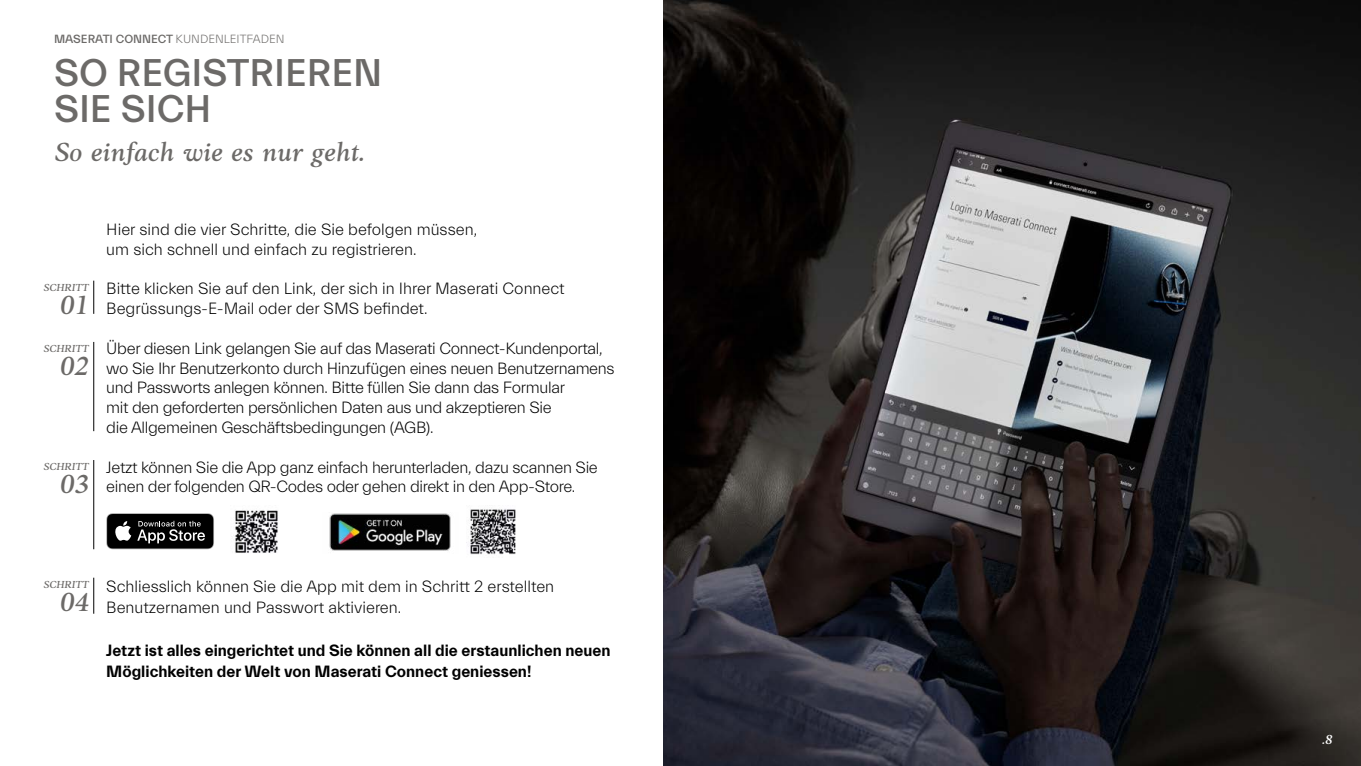
<style>
.page{position:relative;width:1361px;height:766px;background:#fff}
.page>*{position:absolute;margin:0;border:0;box-sizing:border-box;transform-origin:0 0}
.t1{font:500 39px/36px "Everett";color:#6c6a68}
.t2{font:italic 500 27px "Anko";color:#6c6a68}
.t3{font:300 16.5px/19.8px "Everett";letter-spacing:-.02em;color:#000}
.t4{font:300 16.5px/19.8px "Everett";color:#000}
.t5{font:700 16.5px/21px "Everett";color:#000}
.t6{font:italic 500 13.5px "Anko";color:#fff}
.t7{font:500 12px "Everett";color:#6c6a68}
.t8{font:italic 500 10.5px "Anko";color:#6c6a68}
.s1{font-weight:300}
</style>
<div class="page">
<img style="left:663px;top:0;width:698px;height:765px">
<hr style="left:93px;top:280px;width:1px;height:34px;background:#000">
<hr style="left:93px;top:577px;width:1px;height:36px;background:#000">
<hr style="left:93px;top:342px;width:1px;height:89px;background:#000">
<hr style="left:93px;top:460px;width:1px;height:89px;background:#000">
<img style="left:235px;top:510px;width:43px;height:43px">
<svg style="left:106px;top:513px;width:108px;height:36px;background:#323232"></svg>
<img style="left:468px;top:509px;width:48px;height:46px">
<img style="left:329px;top:513px;width:122px;height:38px">
<p class="t7" style="left:54px;top:32px;width:232px">MASERATI CONNECT <span class="s1">KUNDENLEITFADEN</span></p>
<h1 class="t1" style="left:54px;top:56px;width:330px">SO REGISTRIEREN<br>SIE SICH</h1>
<h2 class="t2" style="left:54px;top:137px;width:312px">So einfach wie es nur geht.</h2>
<p class="t8" style="left:43px;top:282px;width:47px">SCHRITT</p>
<h2 class="t2" style="left:59px;top:290px;width:31px">01</h2>
<p class="t8" style="left:43px;top:342px;width:47px">SCHRITT</p>
<h2 class="t2" style="left:59px;top:350px;width:31px">02</h2>
<p class="t8" style="left:43px;top:460px;width:47px">SCHRITT</p>
<h2 class="t2" style="left:59px;top:468px;width:31px">03</h2>
<p class="t4" style="left:106px;top:220px;width:372px">Hier sind die vier Schritte, die Sie befolgen müssen, um sich schnell und einfach zu registrieren.</p>
<p class="t4" style="left:106px;top:279px;width:460px">Bitte klicken Sie auf den Link, der sich in Ihrer Maserati Connect<br>Begrüssungs-E-Mail oder der SMS befindet.</p>
<p class="t3" style="left:106px;top:338px;width:510px">Über diesen Link gelangen Sie auf das Maserati Connect-Kundenportal, wo Sie Ihr Benutzerkonto durch Hinzufügen eines neuen Benutzernamens und Passworts anlegen können. Bitte füllen Sie dann das Formular<br>mit den geforderten persönlichen Daten aus und akzeptieren Sie<br>die Allgemeinen Geschäftsbedingungen (AGB).</p>
<p class="t3" style="left:106px;top:457px;width:493px">Jetzt können Sie die App ganz einfach herunterladen, dazu scannen Sie einen der folgenden QR-Codes oder gehen direkt in den App-Store.</p>
<p class="t8" style="left:43px;top:578px;width:47px">SCHRITT</p>
<h2 class="t2" style="left:59px;top:586px;width:31px">04</h2>
<p class="t4" style="left:106px;top:575px;width:449px;line-height:21.6px">Schliesslich können Sie die App mit dem in Schritt 2 erstellten<br>Benutzernamen und Passwort aktivieren.</p>
<p class="t5" style="left:106px;top:640px;width:506px">Jetzt ist alles eingerichtet und Sie können all die erstaunlichen neuen<br>Möglichkeiten der Welt von Maserati Connect geniessen!</p>
<p class="t6" style="left:1321px;top:732px;width:12px">.8</p>
</div>
